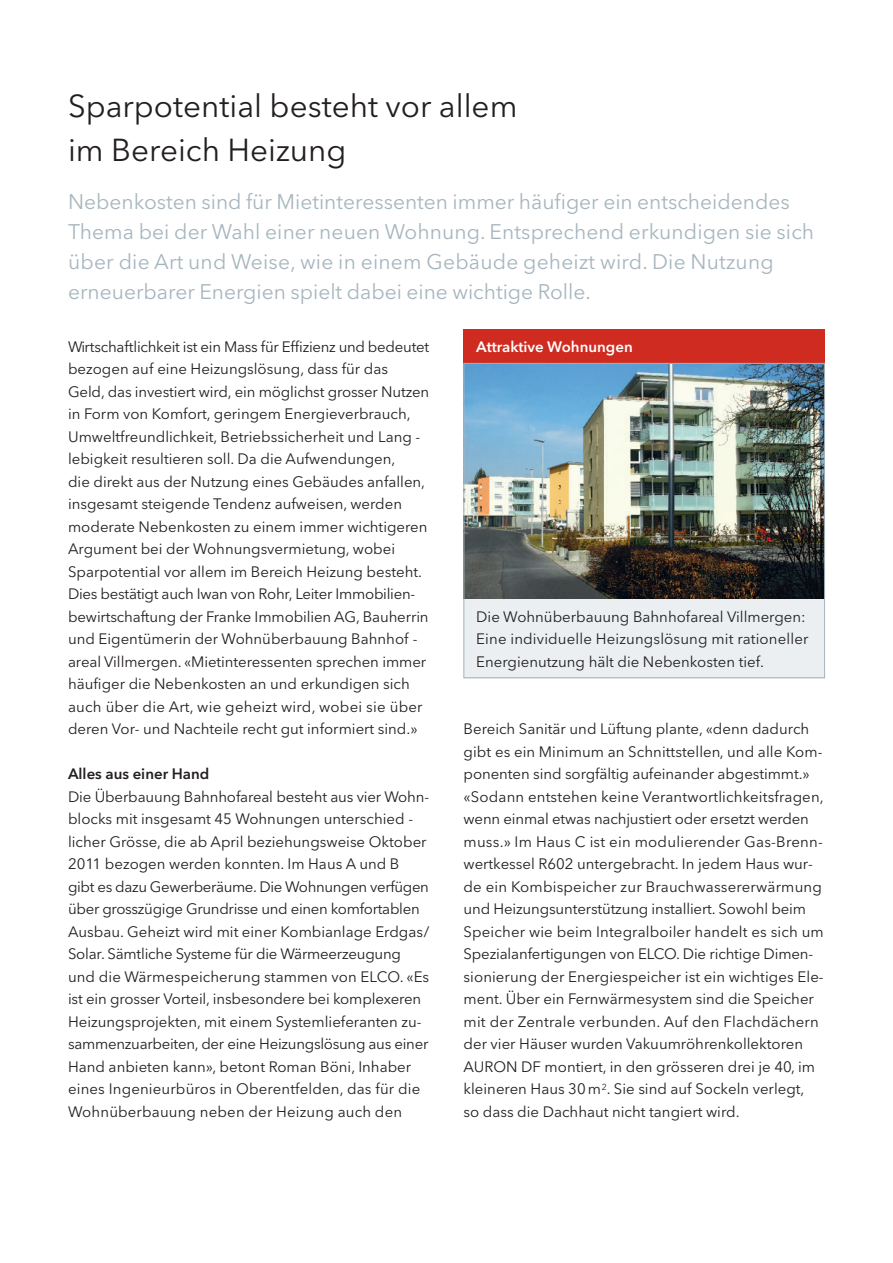
<style>
.page{position:relative;width:893px;height:1263px;background:#fff}
.page>*{position:absolute;margin:0;border:0;box-sizing:border-box;transform-origin:0 0}
.t1{font:31.5px/43.2px "Avenir Next LT Pro";color:#231f20}
.t2{font:21px/30px "Avenir Next LT Pro";color:#a7b6be}
.t3{font:15px/22.5px "Avenir Next LT Pro";color:#231f20}
.t4{font:600 15px "Avenir Next LT Pro";color:#fff}
.t5{font:600 15px "Avenir Next LT Pro";color:#231f20}
</style>
<div class="page">
<img style="left:465px;top:365px;width:358px;height:234px">
<div style="left:463px;top:329px;width:362px;height:34px;background:#cf2b21"></div>
<div style="left:463px;top:599px;width:362px;height:79px;background:#ebeff1"></div>
<div style="left:463px;top:363px;width:362px;height:315px;border:1px solid #a7b6be"></div>
<h1 class="t1" style="left:68px;top:88px;width:451px">Sparpotential besteht vor allem im Bereich Heizung</h1>
<p class="t2" style="left:68px;top:189px;width:748px">Nebenkosten sind für Mietinteressenten immer häufiger ein entscheidendes Thema bei der Wahl einer neuen Wohnung. Entsprechend erkundigen sie sich über die Art und Weise, wie in einem Gebäude geheizt wird. Die Nutzung erneuerbarer Energien spielt dabei eine wichtige Rolle.</p>
<p class="t3" style="left:68px;top:337px;width:363px">Wirtschaftlichkeit ist ein Mass für Effizienz und bedeutet bezogen auf eine Heizungslösung, dass für das<br>Geld, das investiert wird, ein möglichst grosser Nutzen in Form von Komfort, geringem Energieverbrauch, Umweltfreundlichkeit, Betriebssicherheit und Lang - lebigkeit resultieren soll. Da die Aufwendungen,<br>die direkt aus der Nutzung eines Gebäudes anfallen, insgesamt steigende Tendenz aufweisen, werden moderate Nebenkosten zu einem immer wichtigeren Argument bei der Wohnungsvermietung, wobei Sparpotential vor allem im Bereich Heizung besteht.<br>Dies bestätigt auch Iwan von Rohr, Leiter Immobilien&shy;bewirtschaftung der Franke Immobilien AG, Bauherrin und Eigentümerin der Wohnüberbauung Bahnhof - areal Villmergen. «Mietinteressenten sprechen immer häufiger die Nebenkosten an und erkundigen sich auch über die Art, wie geheizt wird, wobei sie über deren Vor- und Nachteile recht gut informiert sind.»</p>
<p class="t5" style="left:68px;top:769px;width:143px">Alles aus einer Hand</p>
<p class="t3" style="left:68px;top:787px;width:363px">Die Überbauung Bahnhofareal besteht aus vier Wohn - blocks mit insgesamt 45 Wohnungen unterschie d - licher Grösse, die ab April beziehungsweise Oktober 2011 bezogen werden konnten. Im Haus A und B gibt es dazu Gewerberäume. Die Wohnungen verfügen über grosszügige Grundrisse und einen komfor tablen Ausbau. Geheizt wird mit einer Kombianlage Erdgas/ Solar. Sämtliche Systeme für die Wärme erzeugung und die Wärmespeicherung stammen von ELCO. «Es ist ein grosser Vorteil, insbesondere bei komplexeren Heizungsprojekten, mit einem System lieferanten zu&shy;sammenzuarbeiten, der eine Heizungs lösung aus einer Hand anbieten kann», betont Roman Böni, Inhaber eines Ingenieurbüros in Oberentfelden, das für die Wohnüberbauung neben der Heizung auch den</p>
<p class="t4" style="left:476px;top:341px;width:158px">Attraktive Wohnungen</p>
<p class="t3" style="left:476px;top:607px;width:334px">Die Wohnüberbauung Bahnhofareal Villmergen:<br>Eine individuelle Heizungslösung mit rationeller<br>Energienutzung hält die Nebenkosten tief.</p>
<p class="t3" style="left:463px;top:720px;width:362px">Bereich Sanitär und Lüftung plante, «denn dadurch gibt es ein Minimum an Schnittstellen, und alle Kom - ponenten sind sorgfältig aufeinander abgestimmt.» «Sodann entstehen keine Verantwortlichkeits fragen, wenn einmal etwas nachjustiert oder ersetzt werden muss.» Im Haus C ist ein modulierender Gas-Brenn&shy;wertkessel R602 untergebracht. In jedem Haus wur&shy;de ein Kombispeicher zur Brauchwassererwärmung und Heizungsunterstützung installiert. Sowohl beim Speicher wie beim Integralboiler handelt es sich um Spezialanfertigungen von ELCO. Die richtige Dimen&shy;sionierung der Energiespeicher ist ein wichtiges Ele&shy;ment. Über ein Fernwärmesystem sind die Speicher mit der Zentrale verbunden. Auf den Flachdächern der vier Häuser wurden Vakuumröhrenkollektoren AURON DF montiert, in den grösseren drei je 40, im kleineren Haus 30 m<sup>2</sup>. Sie sind auf Sockeln verlegt, so dass die Dachhaut nicht tangiert wird.</p>
</div>
